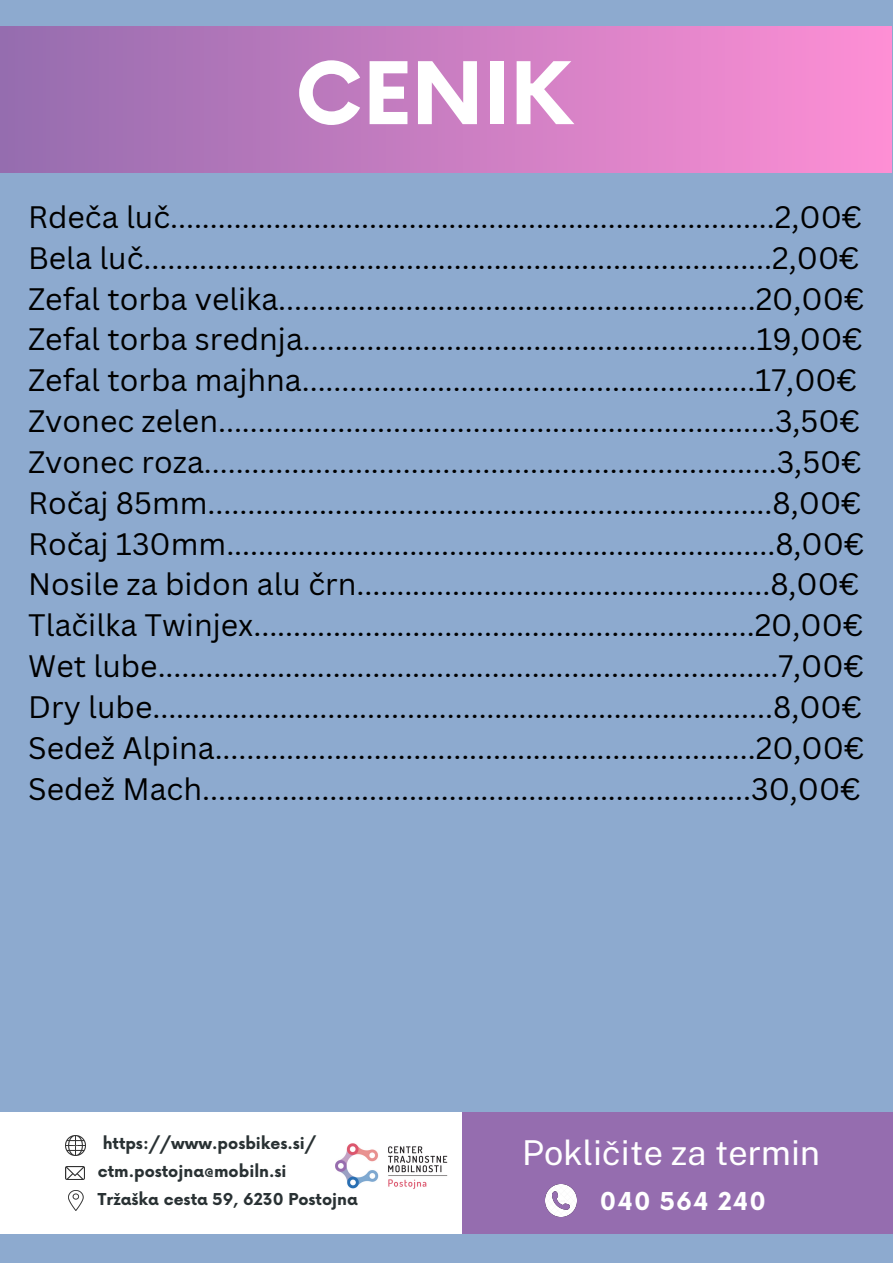
<style>
.page{position:relative;width:893px;height:1264px;background:#fff}
.page>*{position:absolute;margin:0;border:0;box-sizing:border-box;transform-origin:0 0}
.t1{font:700 83.85px "Now";color:#fff}
.t2{font:34.2px "Public Sans";color:#fff}
.t3{font:30.15px/40.8px "Canva Sans";color:#000}
.t4{font:700 24px "Now";letter-spacing:.045em;color:#fff}
.t5{font:700 16.05px/28px "Now";color:#293133}
</style>
<div class="page">
<div style="left:0;top:0;width:892px;height:1262px;background:#8daacf"></div>
<div style="left:0;top:1112px;width:482px;height:121px;background:#fff"></div>
<img style="left:66px;top:1135px;width:20px;height:20px">
<img style="left:69px;top:1190px;width:14px;height:20px">
<img style="left:66px;top:1166px;width:19px;height:13px">
<div style="left:0;top:26px;width:891px;height:147px;background:linear-gradient(to right,#956daf,#fe8fd5)"></div>
<div style="left:462px;top:1112px;width:430px;height:121px;background:#956daf"></div>
<img style="left:545px;top:1184px;width:32px;height:32px">
<img style="left:335px;top:1143px;width:113px;height:46px">
<h1 class="t1" style="left:295px;top:49px;width:278px">CENIK</h1>
<p class="t3" style="left:28px;top:196px;width:837px">Rdeča luč............................................................................2,00€ Bela luč...............................................................................2,00€ Zefal torba velika............................................................20,00€ Zefal torba srednja.........................................................19,00€ Zefal torba majhna.........................................................17,00€ Zvonec zelen......................................................................3,50€ Zvonec roza........................................................................3,50€ Ročaj 85mm.......................................................................8,00€ Ročaj 130mm.....................................................................8,00€ Nosile za bidon alu črn....................................................8,00€ Tlačilka Twinjex...............................................................20,00€ Wet lube..............................................................................7,00€ Dry lube..............................................................................8,00€ Sedež Alpina....................................................................20,00€ Sedež Mach.....................................................................30,00€</p>
<p class="t5" style="left:98px;top:1129px;width:261px">https://www.posbikes.si/ ctm.postojna@mobiln.si<br>Tržaška cesta 59, 6230 Postojna</p>
<p class="t2" style="left:522px;top:1132px;width:299px">Pokličite za termin</p>
<p class="t4" style="left:600px;top:1188px;width:167px">040 564 240</p>
</div>
